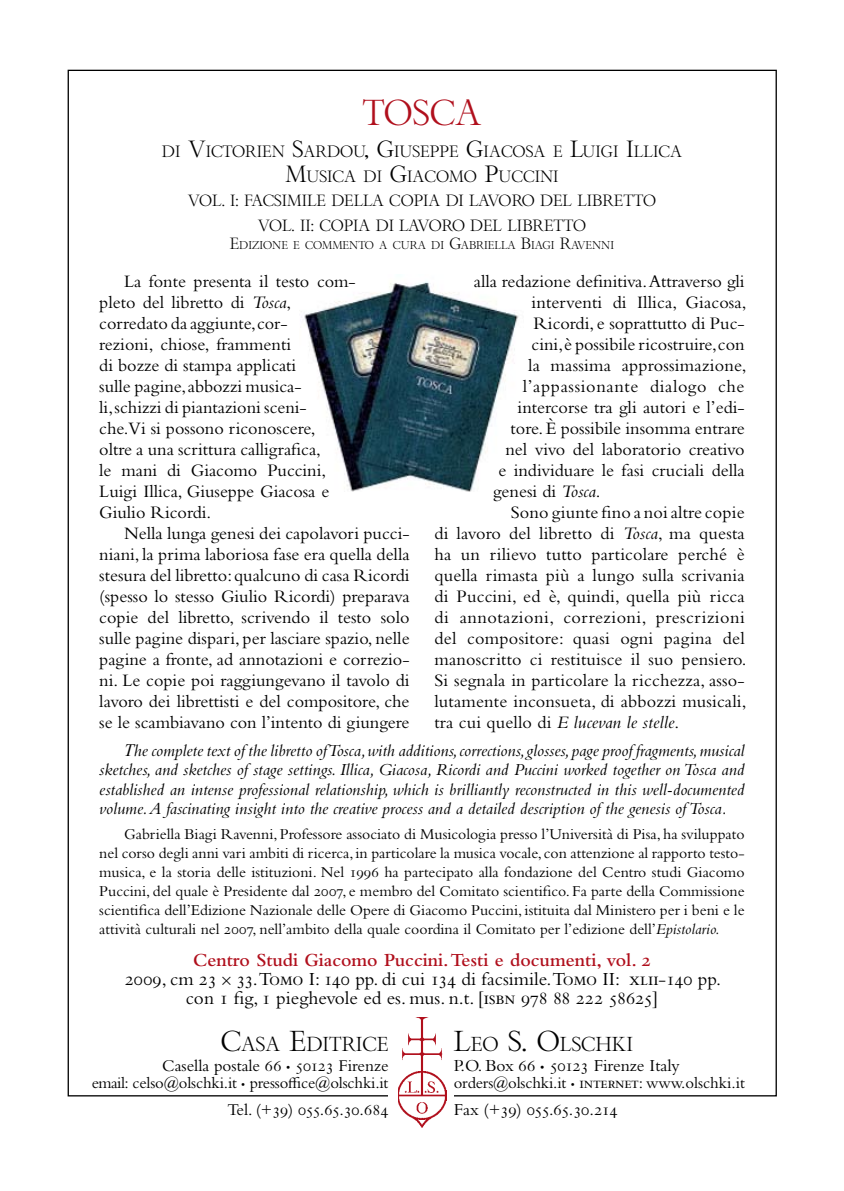
<style>
.page{position:relative;width:844px;height:1191px;background:#fff}
.page>*{position:absolute;margin:0;border:0;box-sizing:border-box;transform-origin:0 0}
.t1{font:35px "Bembo Titling MT Std";color:#b00f1c}
.t2{font:19.6px "Bembo Titling MT Std";color:#000}
.t3{font:19.25px/19.2px "Bembo Std";color:#000;text-align:center}
.t4{font:18.2px/21px "Bembo Std";color:#000}
.t5{font:18.2px "Bembo Std";letter-spacing:.025em;color:#000}
.t6{font:italic 18.2px "Bembo Std";letter-spacing:.01em;color:#000}
.t7{font:18.2px "Bembo Std";letter-spacing:.035em;color:#000}
.t8{font:italic 17.5px/19.2px "Bembo Std";color:#000;text-align:justify}
.t9{font:17.5px "Bembo Std";letter-spacing:-.005em;color:#000}
.t10{font:17.15px "Bembo Std";color:#000}
.t11{font:17.15px "Bembo Std";letter-spacing:-.025em;color:#000}
.t12{font:16.62px "Bembo Std";letter-spacing:-.01em;color:#000}
.t13{font:15.92px/24.5px "Bembo Titling MT Std";color:#000;text-align:center}
.t14{font:15.75px/18.9px "Bembo Std";color:#000;text-align:justify}
.t15{font:15.75px/25px "Bembo Titling MT Std";color:#000;text-align:center}
.t16{font:11.03px "Bembo Titling MT Std";color:#000}
.s1{font-size:22.75px}
.s2{font-size:15.75px}
.s3{font-style:italic}
.s4{font-style:normal}
.s5{font-family:"Times New Roman"}
.s6{font-weight:600;color:#b00f1c}
.s7{font-family:"Bembo Cost"}
.s8{font-size:28px}
.s9{font-size:11.9px}
.s10{font-size:11.38px}
.s11{font-size:12.25px}
</style>
<div class="page">
<img style="left:398px;top:1017px;width:48px;height:110px">
<img style="left:301px;top:281px;width:218px;height:211px">
<h1 class="t1" style="left:362px;top:91px;width:120px">TOSCA</h1>
<p class="t13" style="left:162px;top:139px;width:521px">DI <span class="s1">V</span>ICTORIEN <span class="s1">S</span>ARDOU<span class="s1">, G</span>IUSEPPE <span class="s1">G</span>IACOSA E <span class="s1">L</span>UIGI <span class="s1">I</span>LLICA<br><span class="s1">M</span>USICA DI <span class="s1">G</span>IACOMO <span class="s1">P</span>UCCINI</p>
<p class="t15" style="left:188px;top:188px;width:469px">VOL. I: FACSIMILE DELLA COPIA DI LAVORO DEL LIBRETTO<br>VOL. II: COPIA DI LAVORO DEL LIBRETTO</p>
<p class="t16" style="left:230px;top:238px;width:386px"><span class="s2">E</span>DIZIONE E COMMENTO A CURA DI <span class="s2">G</span>ABRIELLA <span class="s2">B</span>IAGI <span class="s2">R</span>AVENNI</p>
<p class="t4" style="left:99px;top:270px;width:258px;text-indent:25px">La fonte presenta il testo com&shy;pleto del libretto di <span class="s3">Tosca</span>, corredato da aggiunte,cor-<br>rezioni, chiose, frammenti<br>di bozze di stampa applicati<br>sulle pagine, abbozzi musica-<br>li, schizzi di piantazioni sceni&shy;che.Vi si possono riconoscere,<br>oltre a una scrittura calligrafica,<br>le mani di Giacomo Puccini,<br>Luigi Illica, Giuseppe Giacosa e<br>Giulio Ricordi.</p>
<p class="t4" style="left:99px;top:522px;width:312px;text-align:justify;text-indent:25px">Nella lunga genesi dei capolavori pucci&shy;niani, la prima laboriosa fase era quella della stesura del libretto: qualcuno di casa Ricordi (spesso lo stesso Giulio Ricordi) preparava copie del libretto, scrivendo il testo solo sulle pagine dispari, per lasciare spazio, nelle pagine a fronte, ad annotazioni e correzio&shy;ni. Le copie poi raggiungevano il tavolo di lavoro dei librettisti e del compositore, che se le scambiavano con l’intento di giungere</p>
<p class="t4" style="left:473px;top:270px;width:272px">alla redazione definitiva. Attraverso gli</p>
<p class="t4" style="left:531px;top:291px;width:216px">interventi di Illica, Giacosa,</p>
<p class="t4" style="left:533px;top:312px;width:213px">Ricordi, e soprattutto di Puc-</p>
<p class="t4" style="left:531px;top:333px;width:214px">cini,è possibile ricostruire,con</p>
<p class="t4" style="left:528px;top:354px;width:220px">la massima approssimazione,</p>
<p class="t7" style="left:522px;top:375px;width:223px">l’appassionante dialogo che</p>
<p class="t4" style="left:517px;top:396px;width:228px">intercorse tra gli autori e l’edi-</p>
<p class="t4" style="left:510px;top:417px;width:235px">tore. È possibile insomma entrare</p>
<p class="t4" style="left:505px;top:438px;width:241px">nel vivo del laboratorio creativo</p>
<p class="t4" style="left:498px;top:459px;width:248px">e individuare le fasi cruciali della</p>
<p class="t4" style="left:493px;top:480px;width:109px">genesi di <span class="s3">Tosca</span>.</p>
<p class="t4" style="left:510px;top:501px;width:235px">Sono giunte fino a noi altre copie</p>
<p class="t4" style="left:434px;top:522px;width:312px">di lavoro del libretto di <span class="s3">Tosca</span>, ma questa</p>
<p class="t4" style="left:434px;top:543px;width:312px">ha un rilievo tutto particolare perché è</p>
<p class="t4" style="left:434px;top:564px;width:312px">quella rimasta più a lungo sulla scrivania</p>
<p class="t4" style="left:434px;top:585px;width:312px">di Puccini, ed è, quindi, quella più ricca</p>
<p class="t5" style="left:434px;top:607px;width:312px">di annotazioni, correzioni, prescrizioni</p>
<p class="t4" style="left:434px;top:627px;width:312px">del compositore: quasi ogni pagina del</p>
<p class="t4" style="left:434px;top:648px;width:313px">manoscritto ci restituisce il suo pensiero.</p>
<p class="t4" style="left:434px;top:669px;width:312px">Si segnala in particolare la ricchezza, asso-</p>
<p class="t4" style="left:434px;top:690px;width:313px">lutamente inconsueta, di abbozzi musicali,</p>
<p class="t6" style="left:434px;top:711px;width:246px"><span class="s4">tra cui quello di</span> E lucevan le stelle<span class="s4">.</span></p>
<p class="t8" style="left:99px;top:740px;width:646px;text-indent:25px"><span class="s5">T</span>he complete text of the libretto of Tosca, with additions, corrections, glosses, page proof fragments, musical sketches, and sketches of stage settings. Illica, Giacosa, Ricordi and Puccini worked together on Tosca and established an intense professional relationship, which is brilliantly reconstructed in this well-documented volume. A fascinating insight into the creative process and a detailed description of the genesis of Tosca.</p>
<p class="t14" style="left:99px;top:824px;width:646px;text-indent:25px">Gabriella Biagi Ravenni, Professore associato di Musicologia presso l’Università di Pisa, ha sviluppato nel corso degli anni vari ambiti di ricerca, in particolare la musica vocale, con attenzione al rapporto testo&shy;musica, e la storia delle istituzioni. Nel 1996 ha partecipato alla fondazione del Centro studi Giacomo Puccini, del quale è Presidente dal 2007, e membro del Comitato scientifico. Fa parte della Commissione scientifica dell’Edizione Nazionale delle Opere di Giacomo Puccini, istituita dal Ministero per i beni e le attività culturali nel 2007, nell’ambito della quale coordina il Comitato per l’edizione dell’<span class="s3">Epistolario.</span></p>
<p class="t3" style="left:125px;top:949px;width:597px"><span class="s6">Centro Studi Giacomo Puccini. Testi e documenti, vol. 2<br></span>2009, cm 23 <span class="s7">¥</span> 33.Tomo I: 140 pp. di cui 134 di facsimile.Tomo II: xlii-140 pp. con 1 fig, 1 pieghevole ed es. mus. n.t. [isbn 978 88 222 58625]</p>
<p class="t2" style="left:221px;top:1031px;width:169px"><span class="s8">C</span>ASA <span class="s8">E</span>DITRICE</p>
<p class="t10" style="left:162px;top:1055px;width:228px">Casella postale 66 <span class="s9">•</span> 50123 Firenze</p>
<p class="t12" style="left:92px;top:1073px;width:298px">email: celso@olschki.it <span class="s10">•</span> pressoffice@olschki.it</p>
<p class="t11" style="left:227px;top:1099px;width:162px">Tel. (+39) 055.65.30.684</p>
<p class="t2" style="left:453px;top:1031px;width:181px"><span class="s8">L</span>EO <span class="s8">S. O</span>LSCHKI</p>
<p class="t9" style="left:453px;top:1054px;width:227px">P.O. Box 66 <span class="s11">•</span> 50123 Firenze Italy</p>
<p class="t12" style="left:453px;top:1073px;width:293px">orders@olschki.it <span class="s10">•</span> internet: www.olschki.it</p>
<p class="t9" style="left:453px;top:1098px;width:165px">Fax (+39) 055.65.30.214</p>
</div>
